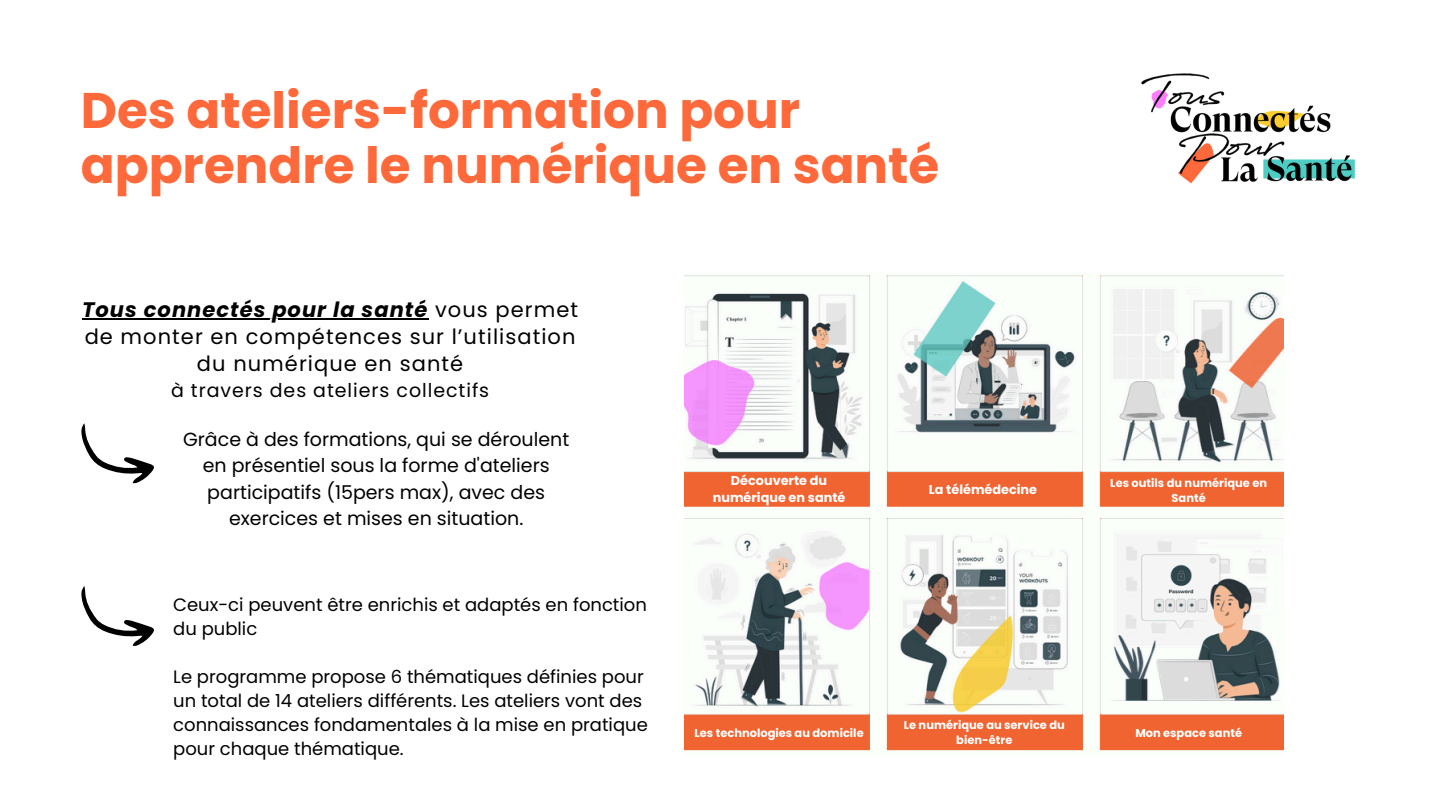
<style>
.page{position:relative;width:1440px;height:810px;background:#fff}
.page>*{position:absolute;margin:0;border:0;box-sizing:border-box;transform-origin:0 0}
.t1{font:700 50px/54.8px "Poppins";color:#fd693a}
.t2{font:21px/27px "Poppins";letter-spacing:.05em;color:#000;text-align:center}
.t3{font:19px/26.2px "Poppins";color:#000;text-align:center}
.t4{font:19px "Poppins";letter-spacing:.05em;color:#000}
.t5{font:18px/24px "Poppins";color:#000}
.t6{font:700 12.8px/17.3px "Poppins";color:#fff;text-align:center}
.t7{font:700 11.4px/15.2px "Poppins";color:#fff;text-align:center}
.s1{font-weight:700;font-style:italic}
</style>
<div class="page">
<img style="left:1141px;top:73px;width:214px;height:111px">
<img style="left:685px;top:275px;width:599px;height:476px">
<svg style="left:81px;top:423px;width:73px;height:60px"></svg>
<hr style="left:82px;top:319px;width:346px;height:1px;background:#000">
<svg style="left:81px;top:586px;width:73px;height:60px"></svg>
<p class="t1" style="left:81px;top:83px;width:860px">Des ateliers-formation pour apprendre le numérique en santé</p>
<h1 class="t2" style="left:82px;top:296px;width:497px"><span class="s1">Tous connectés pour la santé</span> vous permet de monter en compétences sur l’utilisation du numérique en santé</h1>
<p class="t4" style="left:171px;top:377px;width:320px">à travers des ateliers collectifs</p>
<p class="t3" style="left:183px;top:426px;width:388px">Grâce à des formations, qui se déroulent en présentiel sous la forme d'ateliers participatifs (15pers max), avec des exercices et mises en situation.</p>
<h2 class="t5" style="left:173px;top:593px;width:475px">Ceux-ci peuvent être enrichis et adaptés en fonction du public</h2>
<h3 class="t5" style="left:173px;top:665px;width:476px">Le programme propose 6 thématiques définies pour un total de 14 ateliers différents. Les ateliers vont des connaissances fondamentales à la mise en pratique pour chaque thématique.</h3>
<h4 class="t6" style="left:713px;top:472px;width:134px">Découverte du numérique en santé</h4>
<p class="t6" style="left:929px;top:481px;width:110px">La télémédecine</p>
<h4 class="t7" style="left:1110px;top:475px;width:158px">Les outils du numérique en<br>Santé</h4>
<p class="t7" style="left:694px;top:725px;width:171px">Les technologies au domicile</p>
<h2 class="t7" style="left:904px;top:718px;width:163px">Le numérique au service du bien-être</h2>
<p class="t7" style="left:1135px;top:725px;width:108px">Mon espace santé</p>
</div>
